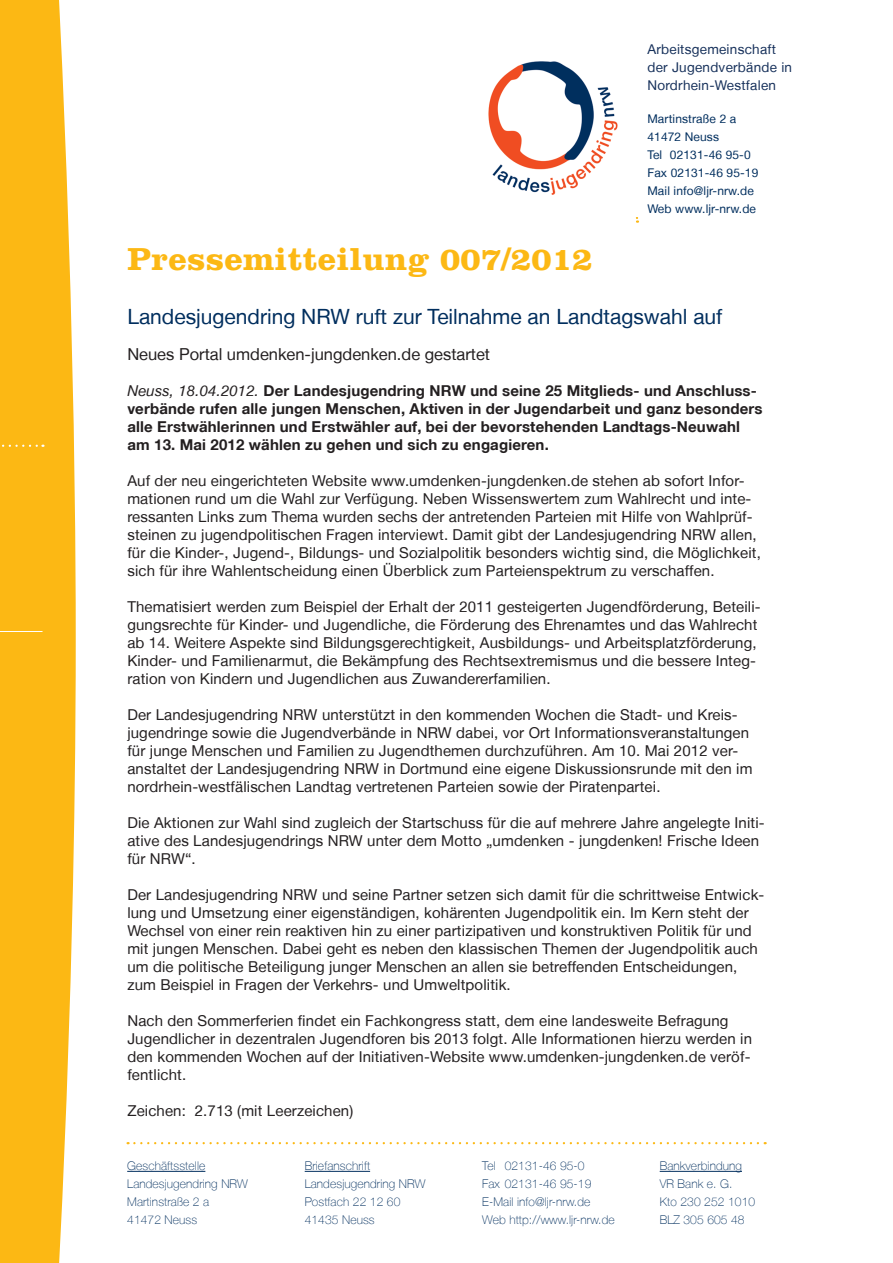
<style>
.page{position:relative;width:893px;height:1263px;background:#fff}
.page>*{position:absolute;margin:0;border:0;box-sizing:border-box;transform-origin:0 0}
.t1{font:700 33px "Clarendon LT Std";letter-spacing:.01em;color:#fcb814}
.t2{font:21px "Helvetica Neue LT";color:#002e5e}
.t3{font:16.5px "Helvetica Neue LT";color:#231f20}
.t4{font:15px/18px "Helvetica Neue LT";letter-spacing:.01em;color:#231f20}
.t5{font:700 15px/18px "Helvetica Neue LT";letter-spacing:.01em;color:#231f20}
.t6{font:13.5px/18px "Helvetica Neue LT";letter-spacing:.02em;color:#17315b}
.t7{font:100 12px/18px "Helvetica Neue LT";letter-spacing:.01em;color:#002e5e}
.t8{font:12px/18px "Helvetica Neue LT";letter-spacing:.01em;color:#002e5e}
.s1{font-weight:400;font-style:italic}
</style>
<div class="page">
<div style="left:0;top:0;width:108px;height:1263px;background:#fcb814"></div>
<svg style="left:59px;top:0;width:49px;height:1263px;fill:#fff"></svg>
<hr style="left:127px;top:1171px;width:78px;height:1px;background:#002e5e">
<hr style="left:305px;top:1171px;width:65px;height:1px;background:#002e5e">
<hr style="left:660px;top:1171px;width:82px;height:1px;background:#002e5e">
<svg style="left:2px;top:445px;width:41px;height:2px"></svg>
<svg style="left:128px;top:1142px;width:638px;height:2px"></svg>
<hr style="left:0;top:631px;width:43px;height:1px;background:#fff">
<img style="left:488px;top:61px;width:130px;height:134px">
<p class="t6" style="left:647px;top:40px;width:146px">Arbeitsgemeinschaft der Jugendverbände in<br>Nordrhein-Westfalen</p>
<p class="t8" style="left:647px;top:109px;width:112px">Martinstraße 2 a<br>41472 Neuss<br>Tel 02131-46 95-0<br>Fax 02131-46 95-19<br>Mail info@ljr-nrw.de<br>Web www.ljr-nrw.de</p>
<h1 class="t1" style="left:127px;top:239px;width:467px">Pressemitteilung 007/2012</h1>
<h2 class="t2" style="left:127px;top:304px;width:597px">Landesjugendring NRW ruft zur Teilnahme an Landtagswahl auf</h2>
<p class="t3" style="left:127px;top:344px;width:364px">Neues Portal umdenken-jungdenken.de gestartet</p>
<p class="t5" style="left:127px;top:381px;width:637px"><span class="s1">Neuss, 18.04.2012.</span> Der Landesjugendring NRW und seine 25 Mitglieds- und Anschluss&shy;verbände rufen alle jungen Menschen, Aktiven in der Jugendarbeit und ganz besonders alle Erstwählerinnen und Erstwähler auf, bei der bevorstehenden Landtags-Neuwahl am 13. Mai 2012 wählen zu gehen und sich zu engagieren.</p>
<p class="t4" style="left:127px;top:471px;width:635px">Auf der neu eingerichteten Website www.umdenken-jungdenken.de stehen ab sofort Infor&shy;mationen rund um die Wahl zur Verfügung. Neben Wissenswertem zum Wahlrecht und inte&shy;ressanten Links zum Thema wurden sechs der antretenden Parteien mit Hilfe von Wahlprüf&shy;steinen zu jugendpolitischen Fragen interviewt. Damit gibt der Landesjugendring NRW allen, für die Kinder-, Jugend-, Bildungs- und Sozialpolitik besonders wichtig sind, die Möglichkeit, sich für ihre Wahlentscheidung einen Überblick zum Parteienspektrum zu verschaffen.</p>
<p class="t4" style="left:127px;top:597px;width:635px">Thematisiert werden zum Beispiel der Erhalt der 2011 gesteigerten Jugendförderung, Beteili&shy;gungsrechte für Kinder- und Jugendliche, die Förderung des Ehrenamtes und das Wahlrecht ab 14. Weitere Aspekte sind Bildungsgerechtigkeit, Ausbildungs- und Arbeitsplatzförderung, Kinder- und Familienarmut, die Bekämpfung des Rechtsextremismus und die bessere Integ&shy;ration von Kindern und Jugendlichen aus Zuwandererfamilien.</p>
<p class="t4" style="left:127px;top:705px;width:627px">Der Landesjugendring NRW unterstützt in den kommenden Wochen die Stadt- und Kreis&shy;jugendringe sowie die Jugendverbände in NRW dabei, vor Ort Informationsveranstaltungen für junge Menschen und Familien zu Jugendthemen durchzuführen. Am 10. Mai 2012 ver&shy;anstaltet der Landesjugendring NRW in Dortmund eine eigene Diskussionsrunde mit den im nordrhein-westfälischen Landtag vertretenen Parteien sowie der Piratenpartei.</p>
<p class="t4" style="left:127px;top:813px;width:639px">Die Aktionen zur Wahl sind zugleich der Startschuss für die auf mehrere Jahre angelegte Initi&shy;ative des Landesjugendrings NRW unter dem Motto „umdenken - jungdenken! Frische Ideen für NRW“.</p>
<p class="t4" style="left:127px;top:885px;width:639px">Der Landesjugendring NRW und seine Partner setzen sich damit für die schrittweise Entwick&shy;lung und Umsetzung einer eigenständigen, kohärenten Jugendpolitik ein. Im Kern steht der Wechsel von einer rein reaktiven hin zu einer partizipativen und konstruktiven Politik für und mit jungen Menschen. Dabei geht es neben den klassischen Themen der Jugendpolitik auch um die politische Beteiligung junger Menschen an allen sie betreffenden Entscheidungen, zum Beispiel in Fragen der Verkehrs- und Umweltpolitik.</p>
<p class="t4" style="left:127px;top:1011px;width:626px">Nach den Sommerferien findet ein Fachkongress statt, dem eine landesweite Befragung Jugendlicher in dezentralen Jugendforen bis 2013 folgt. Alle Informationen hierzu werden in den kommenden Wochen auf der Initiativen-Website www.umdenken-jungdenken.de veröf&shy;fentlicht.</p>
<p class="t4" style="left:127px;top:1101px;width:227px">Zeichen: 2.713 (mit Leerzeichen)</p>
<p class="t7" style="left:127px;top:1157px;width:122px">Geschäftsstelle<br>Landesjugendring NRW<br>Martinstraße 2 a<br>41472 Neuss</p>
<p class="t7" style="left:305px;top:1157px;width:122px">Briefanschrift<br>Landesjugendring NRW<br>Postfach 22 12 60<br>41435 Neuss</p>
<p class="t7" style="left:482px;top:1157px;width:134px">Tel 02131-46 95-0<br>Fax 02131-46 95-19<br>E-Mail info@ljr-nrw.de<br>Web http://www.ljr-nrw.de</p>
<p class="t7" style="left:660px;top:1157px;width:97px">Bankverbindung<br>VR Bank e. G.<br>Kto 230 252 1010<br>BLZ 305 605 48</p>
</div>
